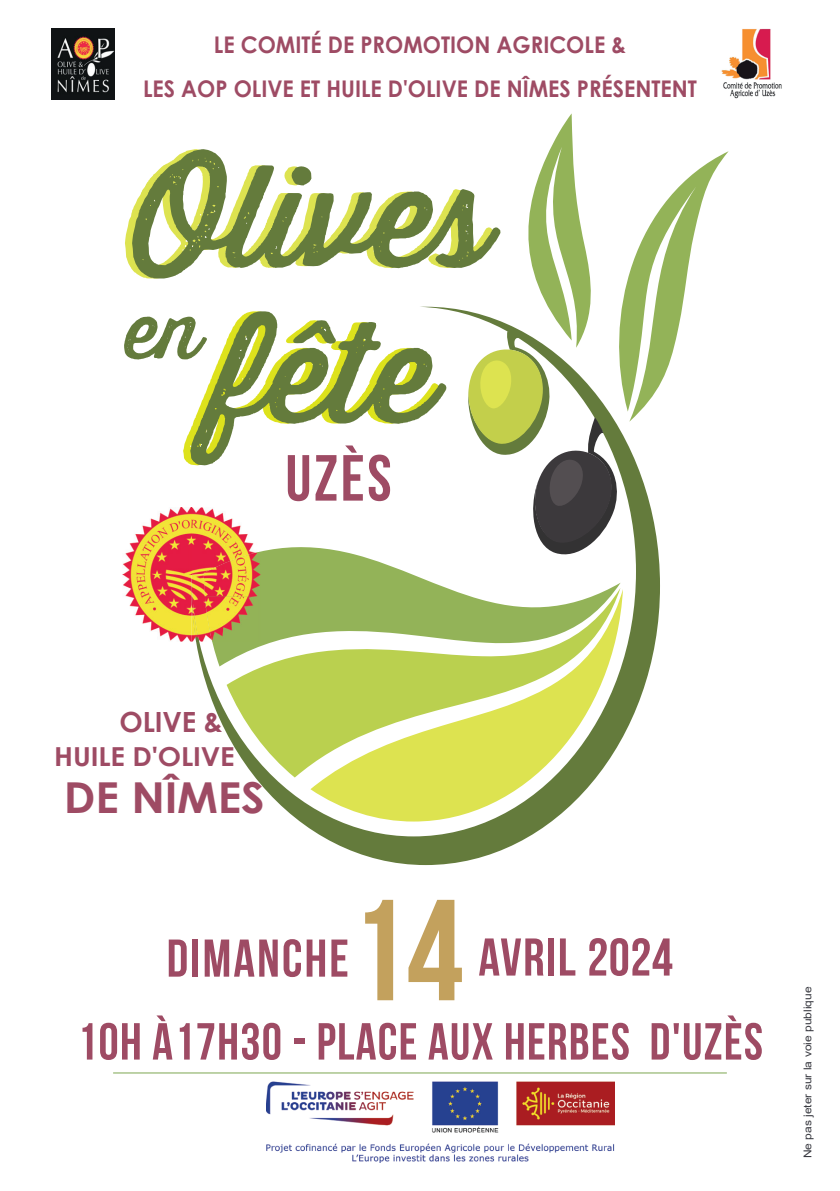
<style>
.page{position:relative;width:840px;height:1191px;background:#fff}
.page>*{position:absolute;margin:0;border:0;box-sizing:border-box;transform-origin:0 0}
.t1{font:700 143.4px "Bebas Neue";color:#c3a15d}
.t2{font:700 65px "Bebas Neue";color:#9e4b64}
.t3{font:700 53px "Bebas Neue";letter-spacing:.01em;color:#9e4b64}
.t4{font:700 53px "Bebas Neue";letter-spacing:.035em;color:#9e4b64}
.t5{font:700 52px "Bebas Neue";letter-spacing:.025em;color:#9e4b64}
.t6{font:700 42.6px "Century Gothic";letter-spacing:-.005em;color:#9e4b64;scale:1.06 1}
.t7{font:700 27.8px "Century Gothic";letter-spacing:-.005em;color:#9e4b64}
.t8{font:700 26.2px "Century Gothic";letter-spacing:-.005em;color:#9e4b64;scale:1.06 1}
.t9{font:700 23px/43.8px "Century Gothic";color:#9e4b64;text-align:center;scale:.94 1}
.t10{font:10.8px "Arial";color:#393a41;scale:1.11 1}
</style>
<div class="page">
<hr style="left:113px;top:1072px;width:613px;height:1px;background:#7da650">
<svg style="left:191px;top:307px;width:468px;height:558px"></svg>
<svg style="left:465px;top:113px;width:263px;height:447px"></svg>
<svg style="left:132px;top:149px;width:368px;height:129px"></svg>
<svg style="left:124px;top:311px;width:322px;height:154px"></svg>
<img style="left:123px;top:507px;width:137px;height:67px">
<img style="left:122px;top:574px;width:82px;height:67px">
<img style="left:204px;top:551px;width:56px;height:90px">
<img style="left:191px;top:578px;width:8px;height:63px">
<img style="left:52px;top:28px;width:63px;height:71px">
<img style="left:721px;top:28px;width:61px;height:71px">
<img style="left:266px;top:1081px;width:348px;height:81px">
<p class="t9" style="left:143px;top:22px;width:590px">LE COMITÉ DE PROMOTION AGRICOLE &amp;<br>LES AOP OLIVE ET HUILE D'OLIVE DE NÎMES PRÉSENTENT</p>
<h2 class="t2" style="left:285px;top:442px;width:107px">UZÈS</h2>
<p class="t7" style="left:119px;top:700px;width:105px">OLIVE &amp;</p>
<p class="t8" style="left:54px;top:736px;width:172px">HUILE D'OLIVE</p>
<h3 class="t6" style="left:64px;top:765px;width:191px">DE NÎMES</h3>
<h3 class="t4" style="left:166px;top:929px;width:184px">DIMANCHE</h3>
<h1 class="t1" style="left:349px;top:872px;width:115px">14</h1>
<h3 class="t3" style="left:478px;top:928px;width:196px">AVRIL 2024</h3>
<h3 class="t5" style="left:77px;top:1013px;width:687px">10H À17H30 - PLACE AUX HERBES D'UZÈS</h3>
<p class="t10" style="left:799px;top:1158px;width:156px;rotate:-90deg">Ne pas jeter sur la voie publique</p>
</div>
